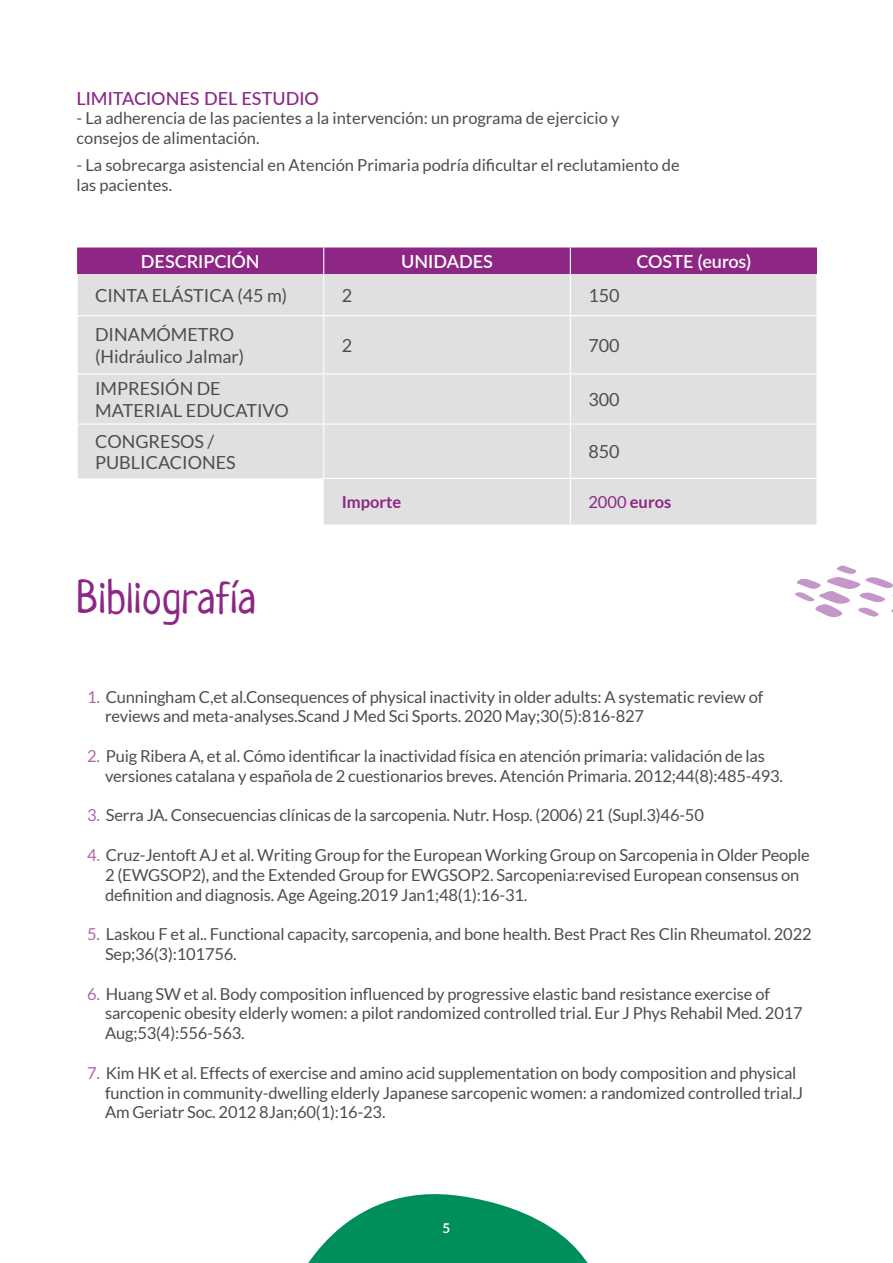
<style>
.page{position:relative;width:893px;height:1263px;background:#fff}
.page>*{position:absolute;margin:0;border:0;box-sizing:border-box;transform-origin:0 0}
.t1{font:45px "Neucha";color:#8d2685}
.t2{font:18px "Lato";color:#4d4d4d}
.t3{font:600 18px "Lato";color:#fff}
.t4{font:500 18px "Lato";color:#8d2685}
.t5{font:16.5px/19.8px "Lato";letter-spacing:-.01em;color:#4d4d4d}
.t6{font:700 16.5px "Lato";color:#8d2685}
.t7{font:700 13.5px "Lato";color:#fff}
.s1{font-weight:400}
.s2{color:#af67a9}
</style>
<div class="page">
<svg style="left:308px;top:1194px;width:280px;height:69px"></svg>
<div style="left:78px;top:274px;width:738px;height:250px;background:#e0e0e0"></div>
<div style="left:77px;top:248px;width:740px;height:26px;background:#8d2685"></div>
<hr style="left:77px;top:315px;width:247px;height:1px;background:#fff">
<hr style="left:324px;top:315px;width:246px;height:1px;background:#fff">
<hr style="left:570px;top:315px;width:248px;height:1px;background:#fff">
<hr style="left:77px;top:373px;width:247px;height:1px;background:#fff">
<hr style="left:324px;top:373px;width:246px;height:1px;background:#fff">
<hr style="left:570px;top:373px;width:248px;height:1px;background:#fff">
<hr style="left:77px;top:423px;width:247px;height:2px;background:#fff">
<hr style="left:324px;top:423px;width:246px;height:2px;background:#fff">
<hr style="left:570px;top:423px;width:248px;height:2px;background:#fff">
<hr style="left:323px;top:274px;width:1px;height:41px;background:#fff">
<hr style="left:570px;top:274px;width:1px;height:41px;background:#fff">
<hr style="left:323px;top:316px;width:1px;height:57px;background:#fff">
<hr style="left:570px;top:316px;width:1px;height:57px;background:#fff">
<hr style="left:323px;top:374px;width:1px;height:49px;background:#fff">
<hr style="left:570px;top:374px;width:1px;height:49px;background:#fff">
<hr style="left:323px;top:425px;width:1px;height:53px;background:#fff">
<hr style="left:570px;top:425px;width:1px;height:53px;background:#fff">
<hr style="left:323px;top:478px;width:247px;height:1px;background:#fff">
<hr style="left:570px;top:478px;width:248px;height:1px;background:#fff">
<hr style="left:570px;top:479px;width:1px;height:45px;background:#fff">
<svg style="left:795px;top:565px;width:98px;height:52px"></svg>
<p class="t4" style="left:77px;top:85px;width:244px">LIMITACIONES DEL ESTUDIO</p>
<p class="t5" style="left:77px;top:108px;width:545px">- La adherencia de las pacientes a la intervención: un programa de ejercicio y</p>
<p class="t5" style="left:77px;top:128px;width:185px">consejos de alimentación.</p>
<p class="t5" style="left:77px;top:155px;width:605px">- La sobrecarga asistencial en Atención Primaria podría dificultar el reclutamiento de</p>
<p class="t5" style="left:77px;top:175px;width:97px">las pacientes.</p>
<p class="t3" style="left:141px;top:248px;width:120px">DESCRIPCIÓN</p>
<p class="t3" style="left:401px;top:248px;width:93px">UNIDADES</p>
<p class="t3" style="left:636px;top:248px;width:116px">COSTE (euros)</p>
<p class="t2" style="left:95px;top:285px;width:194px">CINTA ELÁSTICA (45 m)</p>
<p class="t2" style="left:342px;top:285px;width:12px">2</p>
<p class="t2" style="left:588px;top:285px;width:33px">150</p>
<p class="t2" style="left:95px;top:325px;width:141px">DINAMÓMETRO</p>
<p class="t2" style="left:95px;top:346px;width:151px">(Hidráulico Jalmar)</p>
<p class="t2" style="left:342px;top:335px;width:12px">2</p>
<p class="t2" style="left:588px;top:335px;width:33px">700</p>
<p class="t2" style="left:95px;top:379px;width:127px">IMPRESIÓN DE</p>
<p class="t2" style="left:95px;top:400px;width:195px">MATERIAL EDUCATIVO</p>
<p class="t2" style="left:95px;top:431px;width:121px">CONGRESOS /</p>
<p class="t2" style="left:95px;top:453px;width:142px">PUBLICACIONES</p>
<p class="t1" style="left:77px;top:569px;width:181px">Bibliografía</p>
<p class="t2" style="left:588px;top:390px;width:33px">300</p>
<p class="t2" style="left:588px;top:442px;width:33px">850</p>
<p class="t6" style="left:342px;top:493px;width:61px">Importe</p>
<p class="t6" style="left:588px;top:493px;width:84px"><span class="s1">2000</span> euros</p>
<p class="t5" style="left:105px;top:687px;width:660px;text-indent:-18px"><span class="s2">1.</span> Cunningham C,et al.Consequences of physical inactivity in older adults: A systematic review of reviews and meta-analyses.Scand J Med Sci Sports. 2020 May;30(5):816-827</p>
<p class="t5" style="left:105px;top:746px;width:679px;text-indent:-18px"><span class="s2">2.</span> Puig Ribera A, et al. Cómo identificar la inactividad física en atención primaria: validación de las versiones catalana y española de 2 cuestionarios breves. Atención Primaria. 2012;44(8):485-493.</p>
<p class="t5" style="left:87px;top:805px;width:618px"><span class="s2">3.</span> Serra JA. Consecuencias clínicas de la sarcopenia. Nutr. Hosp. (2006) 21 (Supl.3)46-50</p>
<p class="t5" style="left:105px;top:845px;width:706px;text-indent:-18px"><span class="s2">4.</span> Cruz-Jentoft AJ et al. Writing Group for the European Working Group on Sarcopenia in Older People<br>2 (EWGSOP2), and the Extended Group for EWGSOP2. Sarcopenia:revised European consensus on definition and diagnosis. Age Ageing.2019 Jan1;48(1):16-31.</p>
<p class="t5" style="left:105px;top:924px;width:708px;text-indent:-18px"><span class="s2">5.</span> Laskou F et al.. Functional capacity, sarcopenia, and bone health. Best Pract Res Clin Rheumatol. 2022<br>Sep;36(3):101756.</p>
<p class="t5" style="left:105px;top:984px;width:699px;text-indent:-18px"><span class="s2">6.</span> Huang SW et al. Body composition influenced by progressive elastic band resistance exercise of sarcopenic obesity elderly women: a pilot randomized controlled trial. Eur J Phys Rehabil Med. 2017<br>Aug;53(4):556-563.</p>
<p class="t5" style="left:105px;top:1063px;width:700px;text-indent:-18px"><span class="s2">7.</span> Kim HK et al. Effects of exercise and amino acid supplementation on body composition and physical function in community-dwelling elderly Japanese sarcopenic women: a randomized controlled trial.J<br>Am Geriatr Soc. 2012 8Jan;60(1):16-23.</p>
<p class="t7" style="left:443px;top:1221px;width:9px">5</p>
</div>
